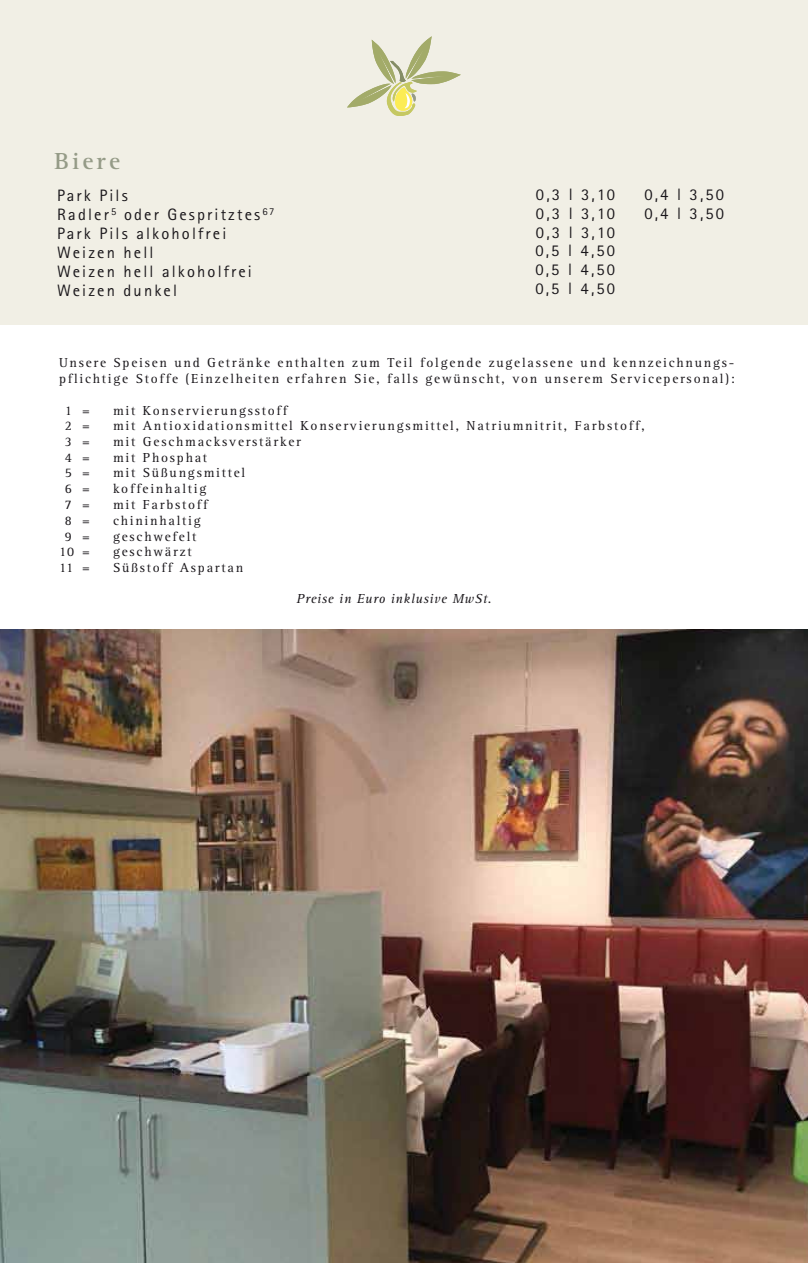
<style>
.page{position:relative;width:808px;height:1263px;background:#fff}
.page>*{position:absolute;margin:0;border:0;box-sizing:border-box;transform-origin:0 0}
.t1{font:700 24px "Rotis Serif";letter-spacing:.13em;color:#959b87}
.t2{font:16.5px/18.8px "Rotis Sans Serif";letter-spacing:.13em;color:#1a171b}
.t3{font:13.5px/15.8px "Rotis Serif";letter-spacing:.13em;color:#1a171b}
.t4{font:italic 13.5px "Rotis Serif";letter-spacing:.05em;color:#1a171b}
</style>
<div class="page">
<div style="left:0;top:0;width:808px;height:324px;background:#f1efe5"></div>
<img style="left:0;top:630px;width:808px;height:633px">
<svg style="left:347px;top:36px;width:114px;height:80px"></svg>
<h1 class="t1" style="left:54px;top:146px;width:67px">Biere</h1>
<p class="t2" style="left:57px;top:185px;width:219px">Park Pils<br>Radler<sup>5</sup> oder Gespritztes<sup>67<br></sup>Park Pils alkoholfrei<br>Weizen hell<br>Weizen hell alkoholfrei<br>Weizen dunkel</p>
<p class="t2" style="left:535px;top:185px;width:81px;text-align:justify">0,3 l 3,10<br>0,3 l 3,10<br>0,3 l 3,10<br>0,5 l 4,50<br>0,5 l 4,50<br>0,5 l 4,50</p>
<p class="t2" style="left:644px;top:185px;width:81px">0,4 l 3,50<br>0,4 l 3,50</p>
<p class="t3" style="left:59px;top:355px;width:677px">Unsere Speisen und Getränke enthalten zum Teil folgende zugelassene und kennzeichnungs&shy;pflichtige Stoffe (Einzelheiten erfahren Sie, falls gewünscht, von unserem Servicepersonal):</p>
<p class="t3" style="left:65px;top:403px;width:27px">1 =</p>
<p class="t3" style="left:113px;top:403px;width:176px">mit Konservierungsstoff</p>
<p class="t3" style="left:65px;top:418px;width:27px">2 =</p>
<p class="t3" style="left:113px;top:418px;width:533px">mit Antioxidationsmittel Konservierungsmittel, Natriumnitrit, Farbstoff,</p>
<p class="t3" style="left:65px;top:434px;width:27px">3 =</p>
<p class="t3" style="left:113px;top:434px;width:189px">mit Geschmacksverstärker</p>
<p class="t3" style="left:65px;top:450px;width:27px">4 =</p>
<p class="t3" style="left:113px;top:450px;width:96px">mit Phosphat</p>
<p class="t3" style="left:65px;top:465px;width:27px">5 =</p>
<p class="t3" style="left:113px;top:465px;width:134px">mit Süßungsmittel</p>
<p class="t3" style="left:65px;top:481px;width:27px">6 =</p>
<p class="t3" style="left:113px;top:481px;width:95px">koffeinhaltig</p>
<p class="t3" style="left:65px;top:497px;width:27px">7 =</p>
<p class="t3" style="left:113px;top:497px;width:96px">mit Farbstoff</p>
<p class="t3" style="left:65px;top:513px;width:27px">8 =</p>
<p class="t3" style="left:113px;top:513px;width:89px">chininhaltig</p>
<p class="t3" style="left:65px;top:529px;width:27px">9 =</p>
<p class="t3" style="left:113px;top:529px;width:85px">geschwefelt</p>
<p class="t3" style="left:59px;top:544px;width:32px">10 =</p>
<p class="t3" style="left:113px;top:544px;width:80px">geschwärzt</p>
<p class="t3" style="left:59px;top:560px;width:32px">11 =</p>
<p class="t3" style="left:113px;top:560px;width:132px">Süßstoff Aspartan</p>
<p class="t4" style="left:297px;top:591px;width:197px">Preise in Euro inklusive MwSt.</p>
</div>
